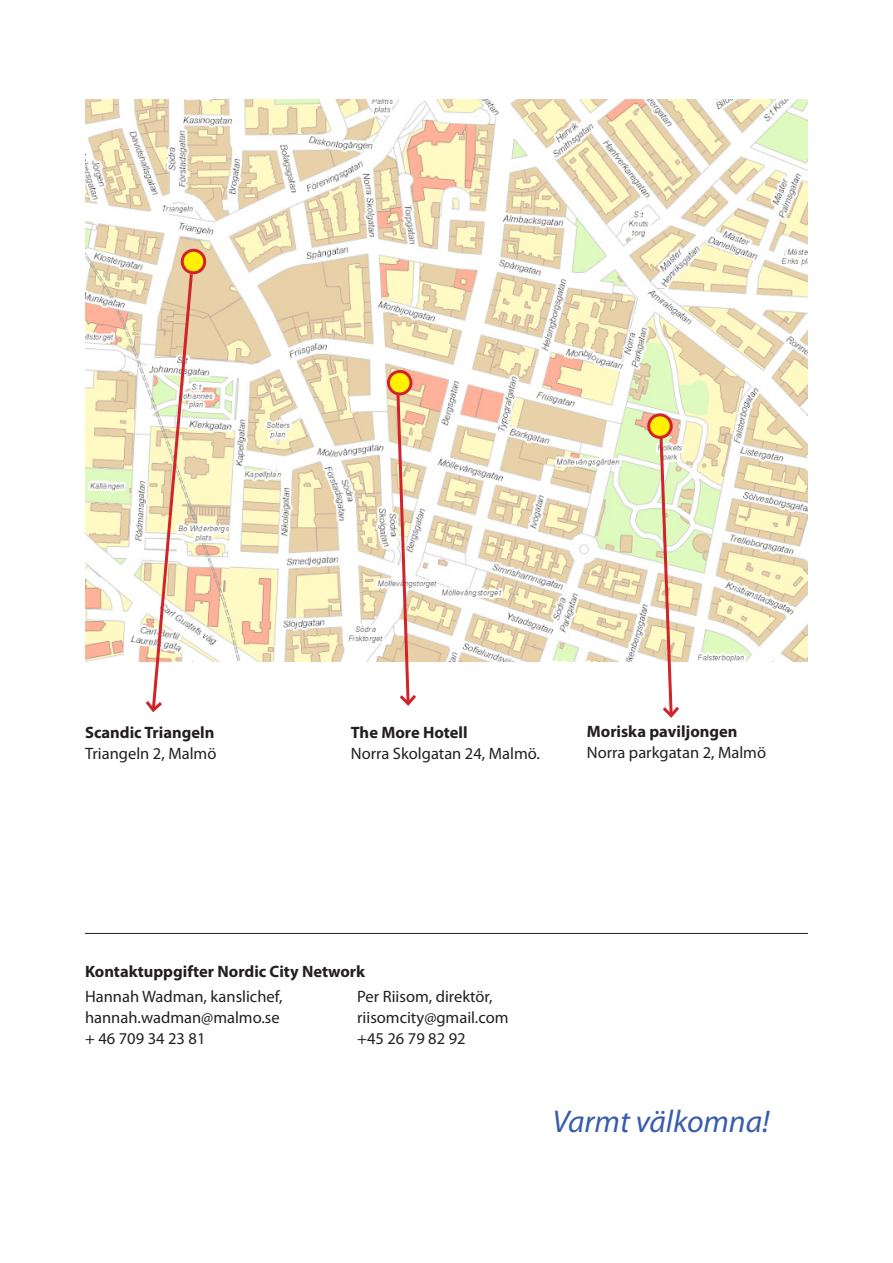
<style>
.page{position:relative;width:893px;height:1263px;background:#fff}
.page>*{position:absolute;margin:0;border:0;box-sizing:border-box;transform-origin:0 0}
.t1{font:italic 31.5px "Myriad Pro";color:#385caa}
.t2{font:16.5px "Myriad Pro";color:#231f20}
.t3{font:700 16.5px "Myriad Pro";color:#231f20}
</style>
<div class="page">
<img style="left:85px;top:100px;width:723px;height:562px">
<div style="left:388px;top:371px;width:23px;height:23px;background:#fff101;border-radius:50%"></div>
<div style="left:387px;top:370px;width:25px;height:25px;border:3px solid #d1232a;border-radius:50%"></div>
<svg style="left:395px;top:391px;width:24px;height:315px"></svg>
<div style="left:182px;top:250px;width:23px;height:23px;background:#fff101;border-radius:50%"></div>
<div style="left:181px;top:249px;width:25px;height:25px;border:3px solid #d1232a;border-radius:50%"></div>
<svg style="left:143px;top:271px;width:52px;height:442px"></svg>
<div style="left:649px;top:415px;width:22px;height:22px;background:#fff101;border-radius:50%"></div>
<div style="left:647px;top:413px;width:26px;height:26px;border:3px solid #d1232a;border-radius:50%"></div>
<svg style="left:658px;top:434px;width:24px;height:284px"></svg>
<hr style="left:85px;top:933px;width:723px;height:1px;background:#231f20">
<p class="t3" style="left:85px;top:722px;width:131px">Scandic Triangeln</p>
<p class="t2" style="left:85px;top:744px;width:133px">Triangeln 2, Malmö</p>
<p class="t3" style="left:351px;top:722px;width:118px">The More Hotell</p>
<p class="t2" style="left:351px;top:744px;width:191px">Norra Skolgatan 24, Malmö.</p>
<p class="t3" style="left:587px;top:721px;width:152px">Moriska paviljongen</p>
<p class="t2" style="left:587px;top:743px;width:181px">Norra parkgatan 2, Malmö</p>
<p class="t3" style="left:85px;top:960px;width:282px">Kontaktuppgifter Nordic City Network</p>
<p class="t2" style="left:85px;top:986px;width:199px">Hannah Wadman, kanslichef,</p>
<p class="t2" style="left:85px;top:1007px;width:196px">hannah.wadman@malmo.se</p>
<p class="t2" style="left:85px;top:1028px;width:122px">+ 46 709 34 23 81</p>
<p class="t2" style="left:357px;top:986px;width:137px">Per Riisom, direktör,</p>
<p class="t2" style="left:357px;top:1007px;width:153px">riisomcity@gmail.com</p>
<p class="t2" style="left:357px;top:1028px;width:110px">+45 26 79 82 92</p>
<p class="t1" style="left:552px;top:1102px;width:219px">Varmt välkomna!</p>
</div>
